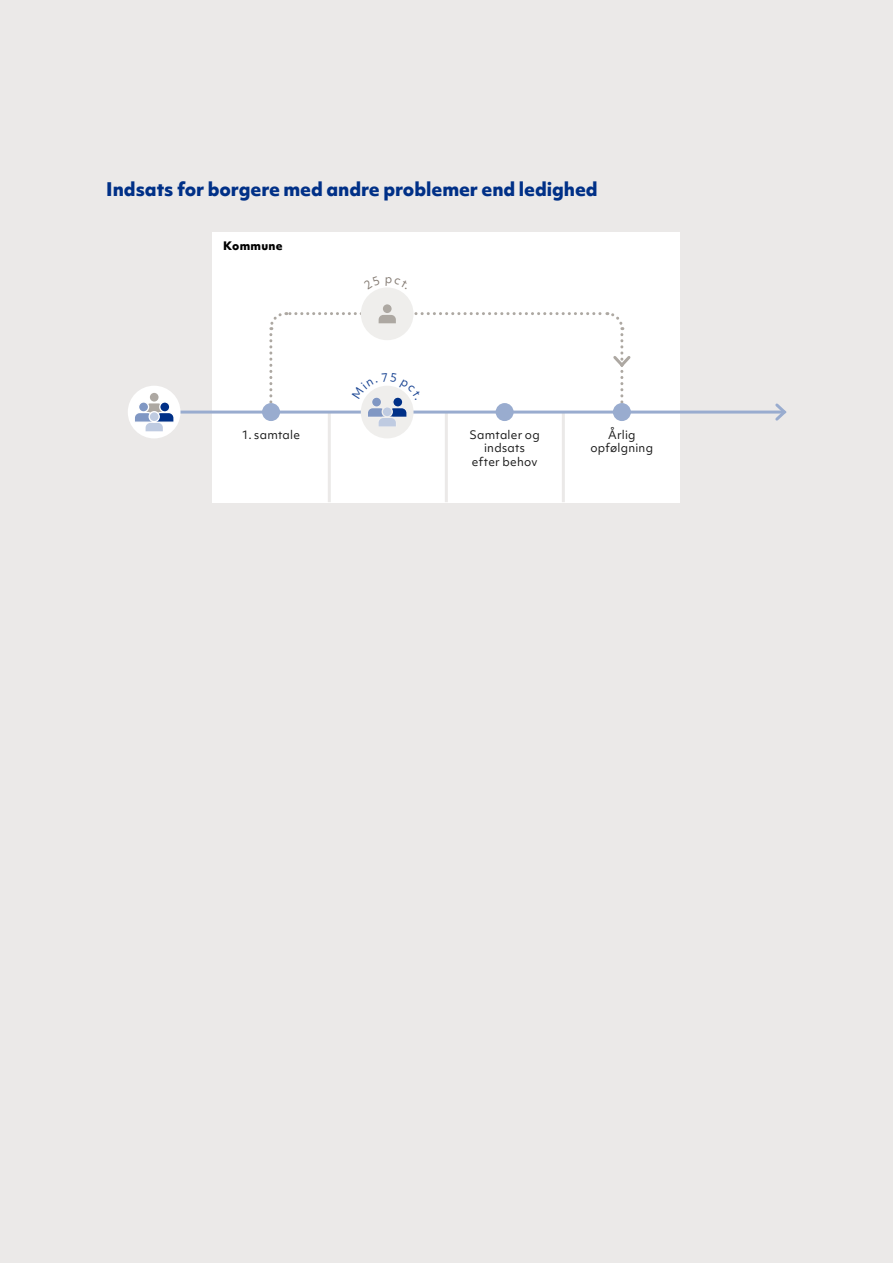
<style>
.page{position:relative;width:893px;height:1263px;background:#ebe9e8}
.page>*{position:absolute;margin:0;border:0;box-sizing:border-box;transform-origin:0 0}
.t1{font:800 18px "Objektiv Mk 1";letter-spacing:-.005em;color:#003087}
.t2{font:11.25px/13.5px "Objektiv Mk 1";letter-spacing:.015em;color:#1a1a1a;text-align:center}
.t3{font:800 11.25px "Objektiv Mk 1";letter-spacing:.025em;color:#000}
</style>
<div class="page">
<div style="left:213px;top:232px;width:467px;height:270px;background:#fff"></div>
<hr style="left:328px;top:412px;width:3px;height:90px;background:#ebe9e8">
<hr style="left:445px;top:412px;width:3px;height:90px;background:#ebe9e8">
<hr style="left:562px;top:412px;width:3px;height:90px;background:#ebe9e8">
<hr style="left:150px;top:411px;width:634px;height:3px;background:#99accf">
<svg style="left:773px;top:403px;width:14px;height:18px"></svg>
<div style="left:262px;top:403px;width:18px;height:18px;background:#99accf;border-radius:50%"></div>
<div style="left:128px;top:386px;width:52px;height:52px;background:#fff;border-radius:50%"></div>
<div style="left:150px;top:393px;width:9px;height:9px;background:#ada8a2;border-radius:50%"></div>
<svg style="left:135px;top:401px;width:38px;height:30px"></svg>
<div style="left:361px;top:386px;width:53px;height:52px;background:#efeeec;border-radius:50%"></div>
<div style="left:361px;top:287px;width:53px;height:53px;background:#efeeec;border-radius:50%"></div>
<div style="left:383px;top:304px;width:9px;height:9px;background:#ada8a2;border-radius:50%"></div>
<svg style="left:268px;top:311px;width:365px;height:115px"></svg>
<h1 class="t1" style="left:106px;top:176px;width:493px">Indsats for borgere med andre problemer end ledighed</h1>
<p class="t3" style="left:223px;top:238px;width:61px">Kommune</p>
<p class="t2" style="left:242px;top:428px;width:60px">1. samtale</p>
<p class="t2" style="left:469px;top:428px;width:72px">Samtaler og indsats efter behov</p>
<p class="t2" style="left:591px;top:428px;width:64px">Årlig opfølgning</p>
</div>
